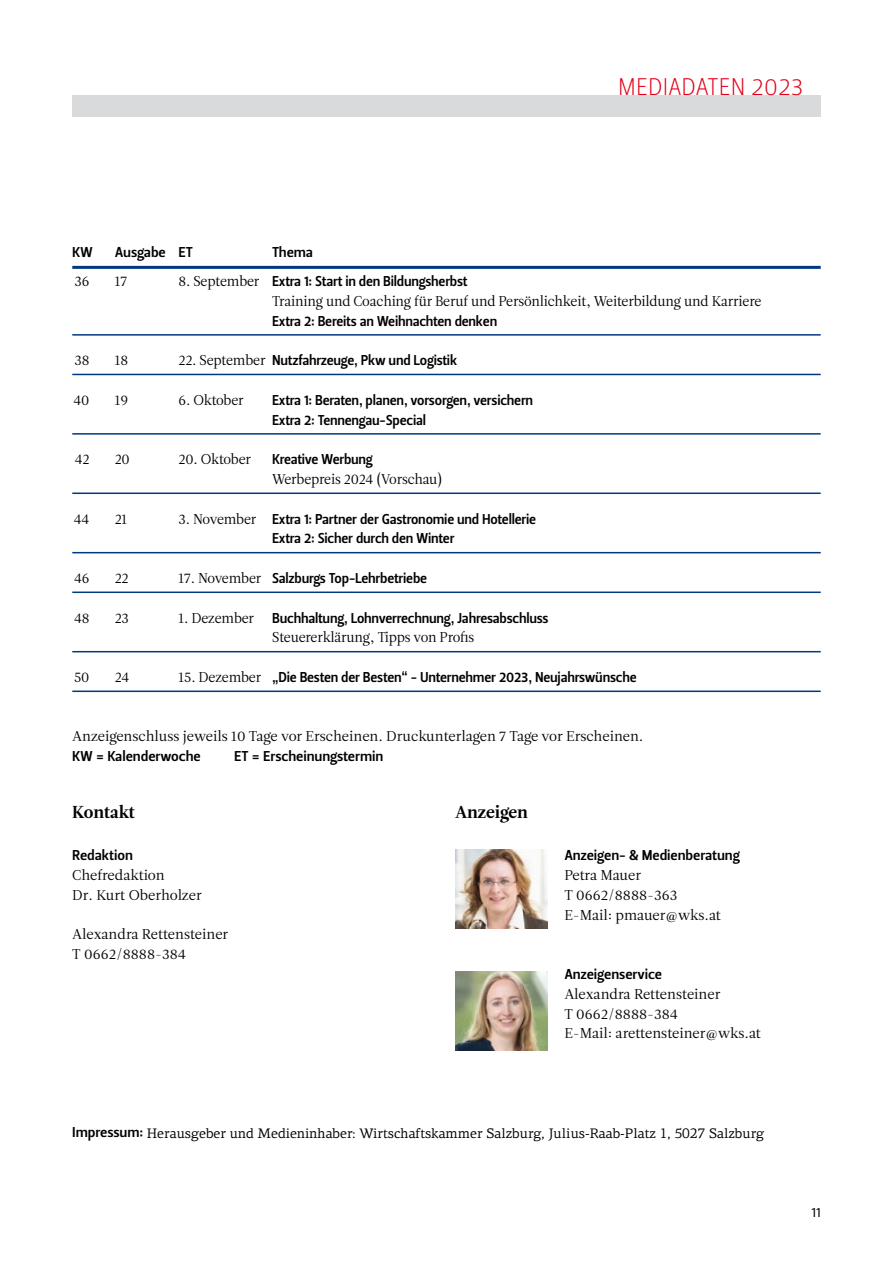
<style>
.page{position:relative;width:893px;height:1263px;background:#fff}
.page>*{position:absolute;margin:0;border:0;box-sizing:border-box;transform-origin:0 0}
.t1{font:300 24px "Leitura Sans Two";color:#e2001a}
.t2{font:700 17.25px "Leitura Two";color:#000}
.t3{font:700 14.25px/19.8px "Leitura Sans Two";letter-spacing:-.015em;color:#000;scale:.96 1}
.t4{font:14.25px/19.8px "Leitura Two";letter-spacing:-.01em;color:#000}
.t5{font:14.25px "Leitura Two";letter-spacing:-.01em;color:#000;scale:.96 1}
.t6{font:700 14.25px "Leitura Sans Two";letter-spacing:-.015em;color:#000}
.t7{font:13.8px "PF Centro Serif Pro";color:#000}
.t8{font:500 13.5px "Leitura Sans Two";color:#000}
.s1{font-family:"Leitura Two";font-weight:400}
.s2{font-family:"Leitura Sans Two";font-weight:700;font-size:14.25px}
</style>
<div class="page">
<div style="left:72px;top:95px;width:749px;height:21px;background:#d9dadb"></div>
<hr style="left:72px;top:266px;width:749px;height:3px;background:#003882">
<hr style="left:72px;top:334px;width:749px;height:2px;background:#003882">
<hr style="left:72px;top:374px;width:749px;height:1px;background:#003882">
<hr style="left:72px;top:433px;width:749px;height:2px;background:#003882">
<hr style="left:72px;top:492px;width:749px;height:2px;background:#003882">
<hr style="left:72px;top:552px;width:749px;height:1px;background:#003882">
<hr style="left:72px;top:591px;width:749px;height:2px;background:#003882">
<hr style="left:72px;top:651px;width:749px;height:1px;background:#003882">
<hr style="left:72px;top:690px;width:749px;height:2px;background:#003882">
<img style="left:455px;top:849px;width:92px;height:79px">
<img style="left:455px;top:971px;width:92px;height:79px">
<h1 class="t1" style="left:618px;top:71px;width:187px">MEDIADATEN 2023</h1>
<p class="t6" style="left:72px;top:243px;width:22px">KW</p>
<p class="t6" style="left:115px;top:243px;width:80px">Ausgabe ET</p>
<p class="t6" style="left:272px;top:243px;width:42px">Thema</p>
<p class="t5" style="left:75px;top:272px;width:17px">36</p>
<p class="t5" style="left:115px;top:272px;width:14px">17</p>
<p class="t3" style="left:179px;top:271px;width:303px"><span class="s1">8. September</span> Extra 1: Start in den Bildungsherbst</p>
<p class="t5" style="left:272px;top:292px;width:511px">Training und Coaching für Beruf und Persönlichkeit, Weiterbildung und Karriere</p>
<p class="t3" style="left:272px;top:310px;width:236px">Extra 2: Bereits an Weihnachten denken</p>
<p class="t5" style="left:75px;top:351px;width:17px">38</p>
<p class="t5" style="left:115px;top:351px;width:15px">18</p>
<p class="t3" style="left:179px;top:350px;width:292px"><span class="s1">22. September</span> Nutzfahrzeuge, Pkw und Logistik</p>
<p class="t5" style="left:74px;top:391px;width:18px">40</p>
<p class="t5" style="left:115px;top:391px;width:15px">19</p>
<p class="t5" style="left:179px;top:391px;width:69px">6. Oktober</p>
<p class="t3" style="left:272px;top:390px;width:273px">Extra 1: Beraten, planen, vorsorgen, versichern<br>Extra 2: Tennengau-Special</p>
<p class="t5" style="left:75px;top:450px;width:17px">42</p>
<p class="t5" style="left:115px;top:450px;width:17px">20</p>
<p class="t5" style="left:179px;top:450px;width:77px">20. Oktober</p>
<p class="t3" style="left:272px;top:449px;width:106px">Kreative Werbung</p>
<p class="t5" style="left:272px;top:470px;width:179px">Werbepreis 2024 (Vorschau)</p>
<p class="t5" style="left:74px;top:509px;width:18px">44</p>
<p class="t5" style="left:115px;top:509px;width:15px">21</p>
<p class="t3" style="left:272px;top:508px;width:277px;text-indent:-94px"><span class="s1">3. November</span> Extra 1: Partner der Gastronomie und Hotellerie<br>Extra 2: Sicher durch den Winter</p>
<p class="t5" style="left:74px;top:569px;width:18px">46</p>
<p class="t5" style="left:115px;top:569px;width:16px">22</p>
<p class="t3" style="left:179px;top:568px;width:260px"><span class="s1">17. November</span> Salzburgs Top-Lehrbetriebe</p>
<p class="t5" style="left:74px;top:608px;width:18px">48</p>
<p class="t5" style="left:115px;top:608px;width:16px">23</p>
<p class="t5" style="left:179px;top:608px;width:80px">1. Dezember</p>
<p class="t3" style="left:272px;top:607px;width:290px">Buchhaltung, Lohnverrechnung, Jahresabschluss</p>
<p class="t5" style="left:272px;top:628px;width:212px">Steuererklärung, Tipps von Profis</p>
<p class="t5" style="left:74px;top:668px;width:18px">50</p>
<p class="t5" style="left:115px;top:668px;width:17px">24</p>
<p class="t3" style="left:179px;top:667px;width:479px"><span class="s1">15. Dezember</span> „Die Besten der Besten“ - Unternehmer 2023, Neujahrswünsche</p>
<p class="t4" style="left:72px;top:727px;width:573px">Anzeigenschluss jeweils 10 Tage vor Erscheinen. Druckunterlagen 7 Tage vor Erscheinen.</p>
<p class="t6" style="left:72px;top:747px;width:130px">KW = Kalenderwoche</p>
<p class="t6" style="left:234px;top:747px;width:150px">ET = Erscheinungstermin</p>
<p class="t2" style="left:72px;top:800px;width:65px">Kontakt</p>
<p class="t6" style="left:72px;top:846px;width:62px">Redaktion</p>
<p class="t4" style="left:72px;top:865px;width:131px">Chefredaktion<br>Dr. Kurt Oberholzer</p>
<p class="t4" style="left:72px;top:925px;width:158px">Alexandra Rettensteiner<br>T 0662/8888- 384</p>
<p class="t2" style="left:455px;top:800px;width:75px">Anzeigen</p>
<p class="t6" style="left:564px;top:846px;width:177px">Anzeigen- &amp; Medienberatung</p>
<p class="t4" style="left:564px;top:865px;width:158px">Petra Mauer<br>T 0662/8888- 363<br>E- Mail: pmauer@wks.at</p>
<p class="t6" style="left:564px;top:965px;width:99px">Anzeigenservice</p>
<p class="t4" style="left:564px;top:984px;width:198px">Alexandra Rettensteiner<br>T 0662/8888- 384<br>E- Mail: arettensteiner@wks.at</p>
<p class="t7" style="left:72px;top:1124px;width:693px"><span class="s2">Impressum:</span> Herausgeber und Medieninhaber: Wirtschaftskammer Salzburg, Julius-Raab-Platz 1, 5027 Salzburg</p>
<p class="t8" style="left:811px;top:1203px;width:11px">11</p>
</div>
